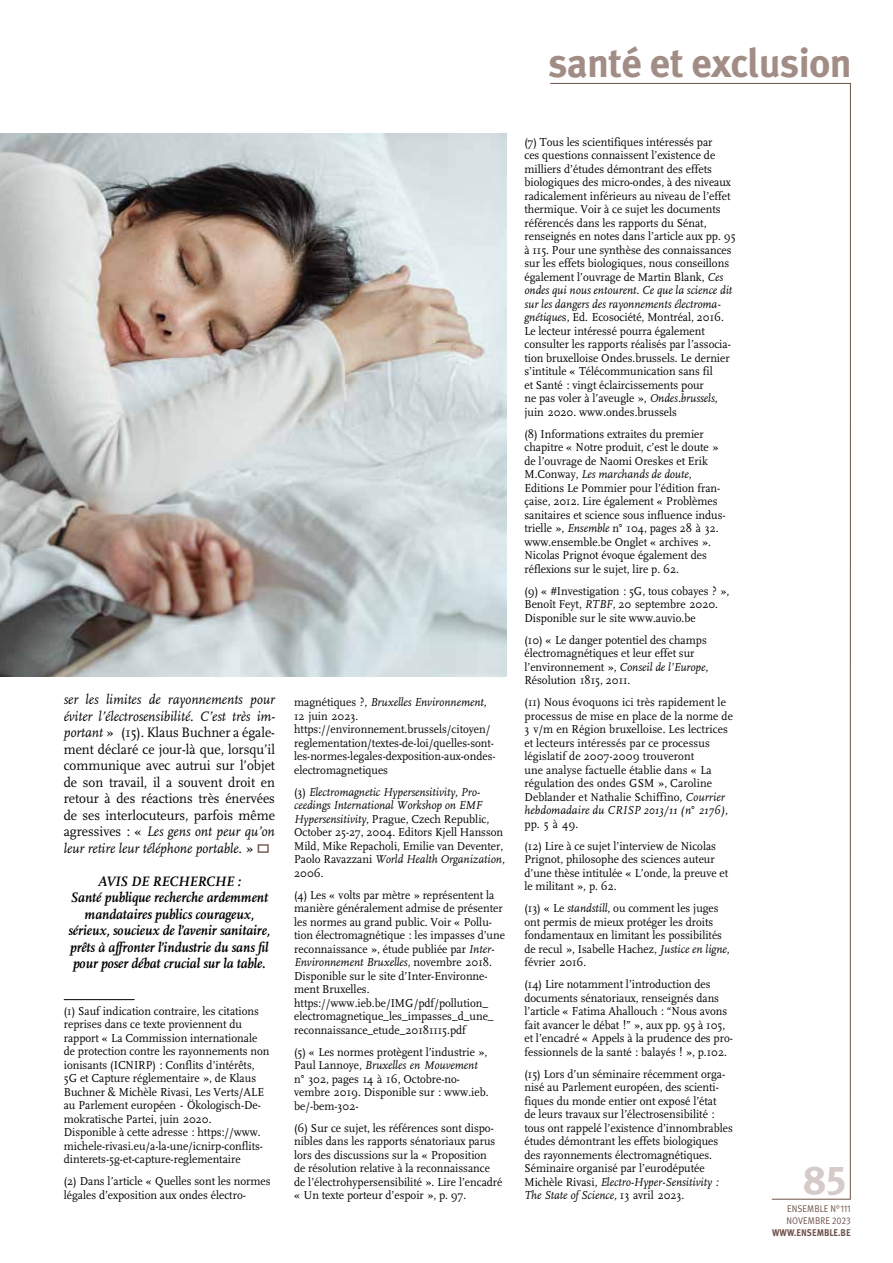
<style>
.page{position:relative;width:893px;height:1263px;background:#fff}
.page>*{position:absolute;margin:0;border:0;box-sizing:border-box;transform-origin:0 0}
.t1{font:700 40.5px "Meta Plus";letter-spacing:-.015em;color:#a28d86}
.t2{font:40.5px "Meta Plus Bold Caps";color:#d5cbc9}
.t3{font:14.25px/16.5px "FF Scala";color:#000;text-align:justify;scale:.95 1}
.t4{font:italic 700 14.25px/16.5px "Scala OT";color:#000;text-align:center;scale:.95 1}
.t5{font:12px/13.5px "FF Scala";color:#000;scale:.95 1}
.t6{font:9.75px/12px "Meta Pro";letter-spacing:.01em;color:#6f524b;scale:.9 1}
.t7{font:700 9.75px "Meta Plus";color:#6f524b;scale:.9 1}
.s1{font-style:italic}
</style>
<div class="page">
<svg style="left:550px;top:83px;width:301px;height:1116px"></svg>
<hr style="left:64px;top:999px;width:71px;height:1px;background:#000">
<img style="left:0;top:133px;width:506px;height:543px">
<h1 class="t1" style="left:548px;top:39px;width:305px">santé et exclusion</h1>
<p class="t3" style="left:64px;top:691px;width:224px"><span class="s1">ser les limites de rayonnements pour éviter l’électrosensibilité. C’est très im&shy;portant</span> » (15). Klaus Buchner a égale&shy;ment déclaré ce jour-là que, lorsqu’il communique avec autrui sur l’objet de son travail, il a souvent droit en retour à des réactions très énervées de ses interlocuteurs, parfois même agressives : « <span class="s1">Les gens ont peur qu’on leur retire leur téléphone portable.</span> »</p>
<p class="t4" style="left:68px;top:873px;width:214px">AVIS DE RECHERCHE :<br>Santé publique recherche ardemment mandataires publics courageux, sérieux, soucieux de l’avenir sanitaire, prêts à affronter l’industrie du sans fil pour poser débat crucial sur la table.</p>
<p class="t5" style="left:64px;top:1004px;width:218px">(1) Sauf indication contraire, les citations reprises dans ce texte proviennent du rapport « La Commission internationale de protection contre les rayonnements non ionisants (ICNIRP) : Conflits d’intérêts, 5G et Capture réglementaire », de Klaus Buchner &amp; Michèle Rivasi, Les Verts/ALE au Parlement européen - Ökologisch-De&shy;mokratische Partei, juin 2020.<br>Disponible à cette adresse : https://www. michele-rivasi.eu/a-la-une/icnirp-conflits&shy;dinterets-5g-et-capture-reglementaire</p>
<p class="t5" style="left:64px;top:1175px;width:219px">(2) Dans l’article « Quelles sont les normes légales d’exposition aux ondes électro-</p>
<p class="t5" style="left:294px;top:696px;width:214px">magnétiques ?, <span class="s1">Bruxelles Environnement</span>, 12 juin 2023. https://environnement.brussels/citoyen/ reglementation/textes-de-loi/quelles-sont&shy;les-normes-legales-dexposition-aux-ondes&shy;electromagnetiques</p>
<p class="t5" style="left:294px;top:785px;width:223px">(3) <span class="s1">Electromagnetic Hypersensitivity, Pro&shy;ceedings International Workshop on EMF Hypersensitivity</span>, Prague, Czech Republic, October 25-27, 2004. Editors Kjell Hansson Mild, Mike Repacholi, Emilie van Deventer, Paolo Ravazzani <span class="s1">World Health Organization, </span>2006.</p>
<p class="t5" style="left:294px;top:888px;width:223px">(4) Les « volts par mètre » représentent la manière généralement admise de présenter les normes au grand public. Voir « Pollu&shy;tion électromagnétique : les impasses d’une reconnaissance », étude publiée par <span class="s1">Inter-Environnement Bruxelles</span>, novembre 2018.<br>Disponible sur le site d’Inter-Environne&shy;ment Bruxelles. https://www.ieb.be/IMG/pdf/pollution_ electromagnetique_les_impasses_d_une_ reconnaissance_etude_20181115.pdf</p>
<p class="t5" style="left:294px;top:1045px;width:206px">(5) « Les normes protègent l’industrie », Paul Lannoye, <span class="s1">Bruxelles en Mouvement </span>n° 302, pages 14 à 16, Octobre-no&shy;vembre 2019. Disponible sur : www.ieb. be/-bem-302-</p>
<p class="t5" style="left:294px;top:1121px;width:221px">(6) Sur ce sujet, les références sont dispo&shy;nibles dans les rapports sénatoriaux parus lors des discussions sur la « Proposition<br>de résolution relative à la reconnaissance de l’électrohypersensibilité ». Lire l’encadré « Un texte porteur d’espoir », p. 97.</p>
<p class="t5" style="left:524px;top:135px;width:224px">(7) Tous les scientifiques intéressés par<br>ces questions connaissent l’existence de milliers d’études démontrant des effets biologiques des micro-ondes, à des niveaux radicalement inférieurs au niveau de l’effet thermique. Voir à ce sujet les documents référencés dans les rapports du Sénat, renseignés en notes dans l’article aux pp. 95 à 115. Pour une synthèse des connaissances sur les effets biologiques, nous conseillons également l’ouvrage de Martin Blank, <span class="s1">Ces ondes qui nous entourent. Ce que la science dit sur les dangers des rayonnements électroma&shy;gnétique</span>s, Ed. Ecosociété, Montréal, 2016.<br>Le lecteur intéressé pourra également consulter les rapports réalisés par l’associa&shy;tion bruxelloise Ondes.brussels. Le dernier s’intitule « Télécommunication sans fil<br>et Santé : vingt éclaircissements pour<br>ne pas voler à l’aveugle », <span class="s1">Ondes.brussels</span>, juin 2020. www.ondes.brussels</p>
<p class="t5" style="left:524px;top:427px;width:213px">(8) Informations extraites du premier chapitre « Notre produit, c’est le doute » de l’ouvrage de Naomi Oreskes et Erik M.Conway, <span class="s1">Les marchands de doute</span>, Editions Le Pommier pour l’édition fran&shy;çaise, 2012. Lire également « Problèmes sanitaires et science sous influence indus&shy;trielle », <span class="s1">Ensemble</span> n° 104, pages 28 à 32. www.ensemble.be Onglet « archives ».<br>Nicolas Prignot évoque également des réflexions sur le sujet, lire p. 62.</p>
<p class="t5" style="left:524px;top:584px;width:217px">(9) « #Investigation : 5G, tous cobayes ? »,<br>Benoît Feyt, <span class="s1">RTBF</span>, 20 septembre 2020.<br>Disponible sur le site www.auvio.be</p>
<p class="t5" style="left:524px;top:633px;width:195px">(10) « Le danger potentiel des champs électromagnétiques et leur effet sur l’environnement », <span class="s1">Conseil de l’Europe</span>, Résolution 1815, 2011.</p>
<p class="t5" style="left:524px;top:696px;width:221px">(11) Nous évoquons ici très rapidement le processus de mise en place de la norme de 3 v/m en Région bruxelloise. Les lectrices et lecteurs intéressés par ce processus législatif de 2007-2009 trouveront<br>une analyse factuelle établie dans « La régulation des ondes GSM », Caroline Deblander et Nathalie Schiffino, <span class="s1">Courrier hebdomadaire du CRISP 2013/11 (n° 2176)</span>, pp. 5 à 49.</p>
<p class="t5" style="left:524px;top:839px;width:216px">(12) Lire à ce sujet l’interview de Nicolas Prignot, philosophe des sciences auteur d’une thèse intitulée « L’onde, la preuve et le militant », p. 62.</p>
<p class="t5" style="left:524px;top:902px;width:218px">(13) « Le <span class="s1">standstill</span>, ou comment les juges ont permis de mieux protéger les droits fondamentaux en limitant les possibilités de recul », Isabelle Hachez, <span class="s1">Justice en ligne</span>, février 2016.</p>
<p class="t5" style="left:524px;top:978px;width:221px">(14) Lire notamment l’introduction des documents sénatoriaux, renseignés dans l’article « Fatima Ahallouch : “Nous avons fait avancer le débat !” », aux pp. 95 à 105, et l’encadré « Appels à la prudence des pro&shy;fessionnels de la santé : balayés ! », p.102.</p>
<p class="t5" style="left:524px;top:1067px;width:221px">(15) Lors d’un séminaire récemment orga&shy;nisé au Parlement européen, des scienti&shy;fiques du monde entier ont exposé l’état<br>de leurs travaux sur l’électrosensibilité : tous ont rappelé l’existence d’innombrables études démontrant les effets biologiques des rayonnements électromagnétiques.<br>Séminaire organisé par l’eurodéputée Michèle Rivasi, <span class="s1">Electro-Hyper-Sensitivity :<br>The State of Science,</span> 13 avril 2023.</p>
<h1 class="t2" style="left:804px;top:1156px;width:45px">85</h1>
<p class="t6" style="left:786px;top:1203px;width:73px">ENSEMBLE N°111<br>NOVEMBRE 2023</p>
<p class="t7" style="left:772px;top:1227px;width:89px">WWW.ENSEMBLE.BE</p>
</div>
